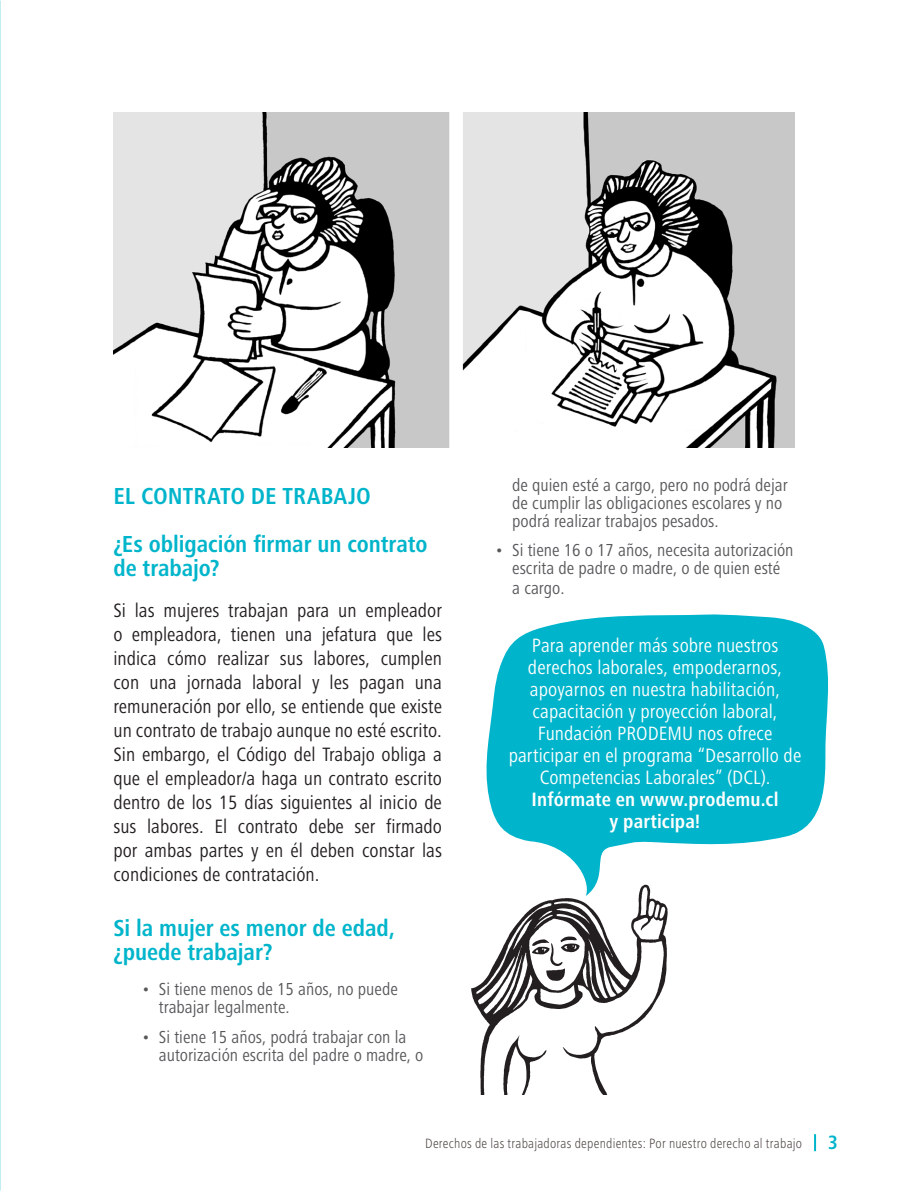
<style>
.page{position:relative;width:908px;height:1191px;background:#fff}
.page>*{position:absolute;margin:0;border:0;box-sizing:border-box;transform-origin:0 0}
.subti-preg_-__chicoç{font:700 condensed 24px/24px "Frutiger Next LT";color:#00b5cb}
.texto{font:condensed 20px/24px "Frutiger Next LT";color:#231f20;text-align:justify}
.texto1-destacado{font:condensed 20px/22px "Frutiger Next LT";letter-spacing:.005em;color:#fff;text-align:center}
.texto1-destacado-2{font:700 condensed 20px "Frutiger Next LT";letter-spacing:.005em;color:#fff}
.t1{font:700 condensed 20px "Frutiger Next LT";color:#00b5cb}
.t2{font:condensed 18px/18px "Frutiger Next LT";color:#57585a}
.t3{font:300 condensed 14px "Frutiger Next LT";letter-spacing:.015em;color:#524a47}
</style>
<div class="page">
<img style="left:113px;top:112px;width:681px;height:335px">
<svg style="left:486px;top:614px;width:342px;height:259px;fill:#00b5cb"></svg>
<svg style="left:814px;top:1134px;width:1px;height:17px"></svg>
<img style="left:471px;top:873px;width:197px;height:221px">
<p class="subti-preg_-__chicoç" style="left:113px;top:484px;width:259px">EL CONTRATO DE TRABAJO</p>
<p class="subti-preg_-__chicoç" style="left:113px;top:532px;width:315px">¿Es obligación firmar un contrato de trabajo?</p>
<p class="texto" style="left:113px;top:598px;width:330px">Si las mujeres trabajan para un empleador o empleadora, tienen una jefatura que les indica cómo realizar sus labores, cumplen con una jornada laboral y les pagan una remuneración por ello, se entiende que existe un contrato de trabajo aunque no esté escrito.<br>Sin embargo, el Código del Trabajo obliga a que el empleador/a haga un contrato escrito dentro de los 15 días siguientes al inicio de sus labores. El contrato debe ser firmado por ambas partes y en él deben constar las condiciones de contratación.</p>
<p class="subti-preg_-__chicoç" style="left:113px;top:916px;width:283px">Si la mujer es menor de edad, ¿puede trabajar?</p>
<p class="t2" style="left:159px;top:980px;width:240px;text-indent:-17px">• Si tiene menos de 15 años, no puede trabajar legalmente.</p>
<p class="t2" style="left:159px;top:1027px;width:266px;text-indent:-17px">• Si tiene 15 años, podrá trabajar con la autorización escrita del padre o madre, o</p>
<p class="t2" style="left:512px;top:476px;width:277px">de quien esté a cargo, pero no podrá dejar de cumplir las obligaciones escolares y no podrá realizar trabajos pesados.</p>
<p class="t2" style="left:495px;top:541px;width:300px;text-align:center">• Si tiene 16 o 17 años, necesita autorización escrita de padre o madre, o de quien esté</p>
<p class="t2" style="left:512px;top:579px;width:54px">a cargo.</p>
<p class="texto1-destacado" style="left:508px;top:634px;width:294px">Para aprender más sobre nuestros derechos laborales, empoderarnos, apoyarnos en nuestra habilitación, capacitación y proyección laboral, Fundación PRODEMU nos ofrece participar en el programa “Desarrollo de Competencias Laborales” (DCL).</p>
<p class="texto1-destacado-2" style="left:531px;top:788px;width:248px">Infórmate en www.prodemu.cl</p>
<p class="texto1-destacado-2" style="left:609px;top:810px;width:92px">y participa!</p>
<p class="t3" style="left:425px;top:1135px;width:378px">Derechos de las trabajadoras dependientes: Por nuestro derecho al trabajo</p>
<p class="t1" style="left:827px;top:1130px;width:11px">3</p>
</div>
